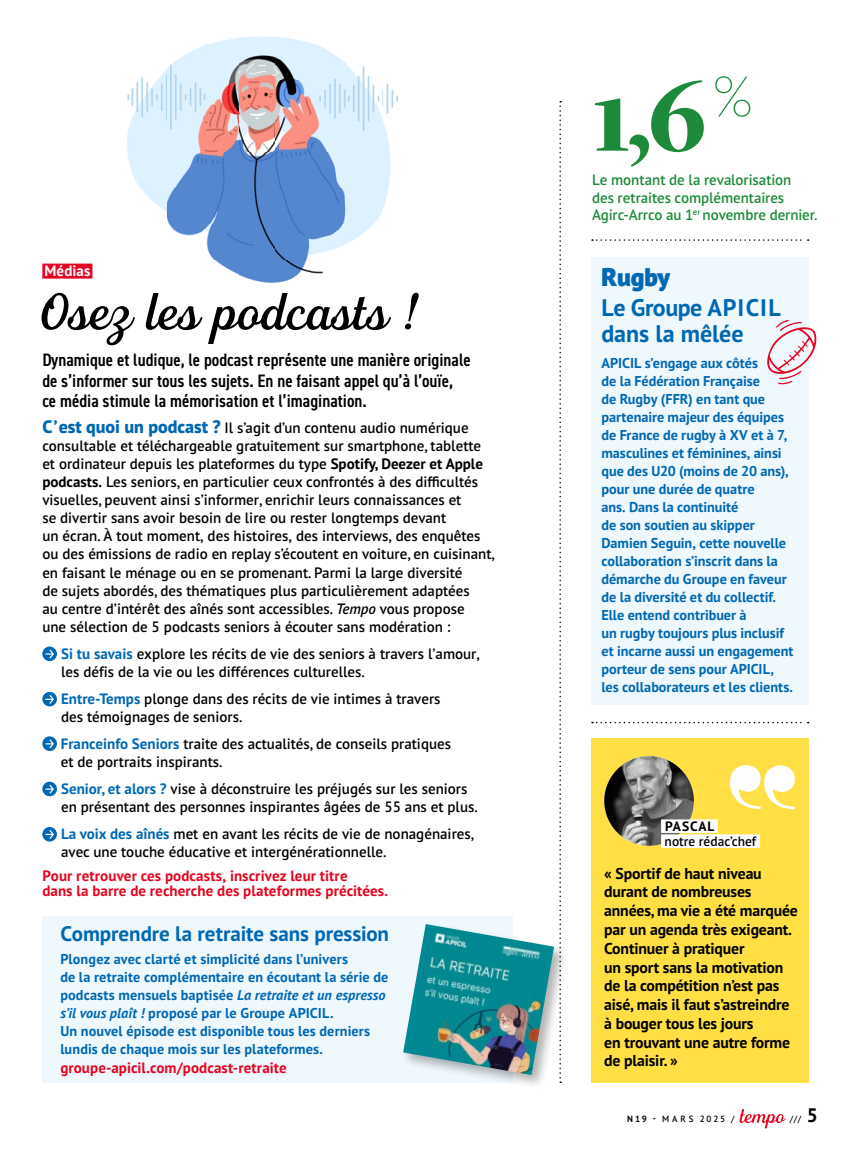
<style>
.page{position:relative;width:851px;height:1149px;background:#fff}
.page>*{position:absolute;margin:0;border:0;box-sizing:border-box;transform-origin:0 0}
.t1{font:900 105px "Freight Disp";color:#1d893a}
.t2{font:500 52.5px "Fourth";color:#000}
.t3{font:900 25.5px "PT Sans Pro";color:#0068b3}
.web{font:700 24px/25.5px "PT Sans Pro";letter-spacing:-.005em;color:#0068b3}
.web-2{font:700 21px "PT Sans Pro";color:#0068b3}
.t4{font:600 condensed 18px/20.2px "DIN2014";color:#000}
.verbatim{font:700 15.75px/18.8px "PT Sans Pro";letter-spacing:-.01em;color:#000}
.texte_ok{font:600 15px/18px "PT Sans Pro";color:#000}
.web_new{font:700 15px/15px "PT Sans Pro";letter-spacing:.005em;color:#e40521}
.t5{font:600 15px/17.2px "PT Sans Pro";letter-spacing:-.005em;color:#1d893a}
.t6{font:700 15px "PT Sans Pro";letter-spacing:.005em;color:#fff}
.web-3{font:700 14.25px/18px "PT Sans Pro";color:#0068b3}
.t7{font:600 13.5px "PT Sans Pro";color:#000}
.t8{font:700 13.5px "PT Sans Pro";letter-spacing:.08em;color:#000}
.t9{font:600 9px "PT Sans Pro";letter-spacing:.26em;color:#000}
.s1{font-weight:800;font-size:18px;color:#0068b3}
.s2{font-weight:700}
.s3{font-style:italic}
.s4{font-weight:700;color:#0068b3}
.s5{font-weight:700;font-size:19.5px}
</style>
<div class="page">
<svg style="left:739px;top:1109px;width:46px;height:18px"></svg>
<svg style="left:559px;top:101px;width:2px;height:820px"></svg>
<img style="left:127px;top:36px;width:271px;height:248px">
<div style="left:42px;top:263px;width:50px;height:15px;background:#e40521"></div>
<svg style="left:42px;top:646px;width:15px;height:15px"></svg>
<svg style="left:45px;top:649px;width:9px;height:9px"></svg>
<svg style="left:42px;top:691px;width:15px;height:15px"></svg>
<svg style="left:45px;top:694px;width:9px;height:9px"></svg>
<svg style="left:42px;top:736px;width:15px;height:14px"></svg>
<svg style="left:45px;top:739px;width:9px;height:9px"></svg>
<svg style="left:42px;top:781px;width:15px;height:15px"></svg>
<svg style="left:45px;top:784px;width:9px;height:9px"></svg>
<svg style="left:42px;top:826px;width:15px;height:15px"></svg>
<svg style="left:45px;top:829px;width:9px;height:9px"></svg>
<div style="left:42px;top:915px;width:470px;height:167px;background:#eff8fd"></div>
<svg style="left:592px;top:721px;width:216px;height:2px"></svg>
<svg style="left:592px;top:239px;width:216px;height:2px"></svg>
<div style="left:591px;top:738px;width:217px;height:344px;background:#ffdf43"></div>
<svg style="left:730px;top:765px;width:64px;height:44px"></svg>
<img style="left:604px;top:756px;width:89px;height:89px">
<div style="left:661px;top:819px;width:56px;height:13px;background:#fff"></div>
<div style="left:661px;top:834px;width:98px;height:13px;background:#fff"></div>
<div style="left:591px;top:257px;width:217px;height:448px;background:#eff8fd"></div>
<svg style="left:767px;top:320px;width:50px;height:65px"></svg>
<div style="left:400px;top:921px;width:168px;height:167px;background:#000;opacity:.3"></div>
<img style="left:403px;top:923px;width:151px;height:151px">
<p class="t6" style="left:44px;top:261px;width:47px">Médias</p>
<p class="t2" style="left:42px;top:282px;width:374px">Osez les podcasts !</p>
<p class="t4" style="left:42px;top:349px;width:430px">Dynamique et ludique, le podcast représente une manière originale de s’informer sur tous les sujets. En ne faisant appel qu’à l’ouïe, ce média stimule la mémorisation et l’imagination.</p>
<p class="texte_ok" style="left:42px;top:418px;width:454px"><span class="s1">C’est quoi un podcast ?</span> Il s’agit d’un contenu audio numérique consultable et téléchargeable gratuitement sur smartphone, tablette et ordinateur depuis les plateformes du type <span class="s2">Spotify, Deezer et Apple podcasts.</span> Les seniors, en particulier ceux confrontés à des difficultés visuelles, peuvent ainsi s’informer, enrichir leurs connaissances et<br>se divertir sans avoir besoin de lire ou rester longtemps devant<br>un écran. À tout moment, des histoires, des interviews, des enquêtes ou des émissions de radio en replay s’écoutent en voiture, en cuisinant, en faisant le ménage ou en se promenant. Parmi la large diversité<br>de sujets abordés, des thématiques plus particulièrement adaptées<br>au centre d’intérêt des aînés sont accessibles. <span class="s3">Tempo</span> vous propose<br>une sélection de 5 podcasts seniors à écouter sans modération :</p>
<p class="texte_ok" style="left:61px;top:644px;width:420px"><span class="s4">Si tu savais</span> explore les récits de vie des seniors à travers l’amour, les défis de la vie ou les différences culturelles.</p>
<p class="texte_ok" style="left:61px;top:689px;width:381px"><span class="s4">Entre-Temps</span> plonge dans des récits de vie intimes à travers des témoignages de seniors.</p>
<p class="texte_ok" style="left:61px;top:733px;width:392px"><span class="s4">Franceinfo Seniors</span> traite des actualités, de conseils pratiques et de portraits inspirants.</p>
<p class="texte_ok" style="left:61px;top:779px;width:418px"><span class="s4">Senior, et alors ?</span> vise à déconstruire les préjugés sur les seniors en présentant des personnes inspirantes âgées de 55 ans et plus.</p>
<p class="texte_ok" style="left:61px;top:824px;width:414px"><span class="s4">La voix des aînés</span> met en avant les récits de vie de nonagénaires, avec une touche éducative et intergénérationnelle.</p>
<p class="web_new" style="left:42px;top:867px;width:347px">Pour retrouver ces podcasts, inscrivez leur titre<br>dans la barre de recherche des plateformes précitées.</p>
<p class="web-2" style="left:60px;top:919px;width:330px">Comprendre la retraite sans pression</p>
<p class="web-3" style="left:60px;top:949px;width:329px">Plongez avec clarté et simplicité dans l’univers<br>de la retraite complémentaire en écoutant la série de podcasts mensuels baptisée <span class="s3">La retraite et un espresso s’il vous plaît !</span> proposé par le Groupe APICIL.<br>Un nouvel épisode est disponible tous les derniers lundis de chaque mois sur les plateformes.</p>
<p class="web_new" style="left:60px;top:1059px;width:228px">groupe-apicil.com/podcast-retraite</p>
<p class="t1" style="left:592px;top:60px;width:160px">1,6<sup>%</sup></p>
<p class="t5" style="left:592px;top:171px;width:227px">Le montant de la revalorisation<br>des retraites complémentaires<br>Agirc-Arrco au 1<sup>er</sup> novembre dernier.</p>
<p class="t3" style="left:601px;top:260px;width:70px">Rugby</p>
<p class="web" style="left:601px;top:294px;width:181px">Le Groupe APICIL dans la mêlée</p>
<p class="web-3" style="left:601px;top:354px;width:193px">APICIL s’engage aux côtés<br>de la Fédération Française<br>de Rugby (FFR) en tant que partenaire majeur des équipes de France de rugby à XV et à 7, masculines et féminines, ainsi que des U20 (moins de 20 ans), pour une durée de quatre<br>ans. Dans la continuité<br>de son soutien au skipper<br>Damien Seguin, cette nouvelle collaboration s’inscrit dans la démarche du Groupe en faveur de la diversité et du collectif.<br>Elle entend contribuer à<br>un rugby toujours plus inclusif et incarne aussi un engagement porteur de sens pour APICIL, les collaborateurs et les clients.</p>
<p class="t8" style="left:665px;top:816px;width:51px">PASCAL</p>
<p class="t7" style="left:664px;top:831px;width:93px">notre rédac’chef</p>
<p class="verbatim" style="left:604px;top:863px;width:195px">« Sportif de haut niveau durant de nombreuses années, ma vie a été marquée par un agenda très exigeant.<br>Continuer à pratiquer<br>un sport sans la motivation de la compétition n’est pas aisé, mais il faut s’astreindre à bouger tous les jours<br>en trouvant une autre forme de plaisir. »</p>
<p class="t9" style="left:627px;top:1113px;width:109px"><span class="s2">N19 -</span> MARS 2025 /</p>
<p class="t9" style="left:789px;top:1113px;width:30px">/// <span class="s5">5</span></p>
</div>
